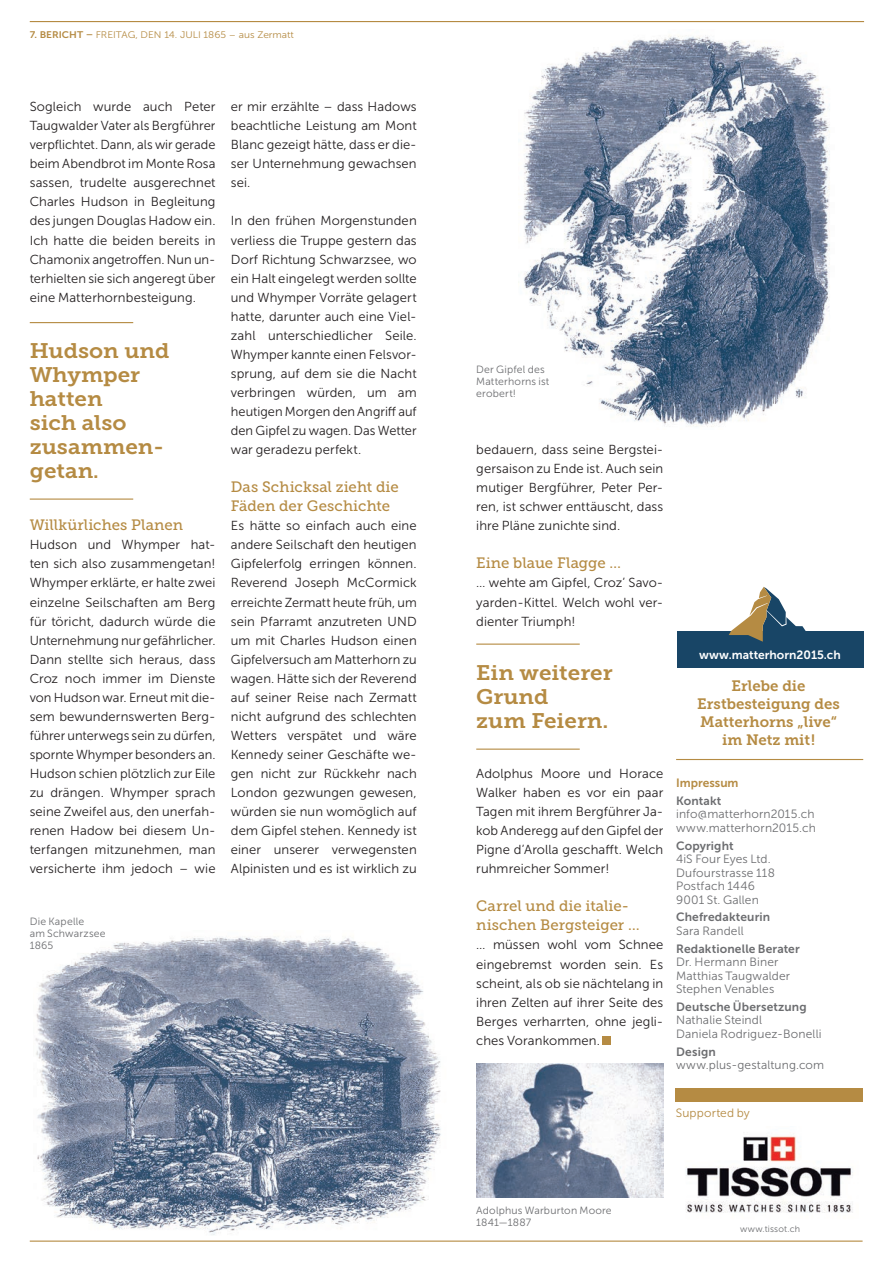
<style>
.page{position:relative;width:893px;height:1263px;background:#fff}
.page>*{position:absolute;margin:0;border:0;box-sizing:border-box;transform-origin:0 0}
.t1{font:21px/24px "Museo Slab 700";color:#b58b43;scale:1.07 1}
.t2{font:15px/19px "Museo Slab 500";color:#b58b43}
.t3{font:15px/18px "Museo Slab 700";color:#b58b43;text-align:center}
.t4{font:13.05px/19px "Museo Sans 300";letter-spacing:.01em;color:#231f20;text-align:justify}
.t5{font:12px/13.5px "Museo Sans 300";letter-spacing:.01em;color:#6c6d70}
.t6{font:12px "Museo Sans 700";letter-spacing:.01em;color:#6c6d70}
.t7{font:12px "Museo Sans 700";color:#fff}
.t8{font:12px "Museo Sans 300";letter-spacing:.015em;color:#b58b43}
.t9{font:12px "Museo Sans 700";color:#b58b43}
.t10{font:10.5px/12px "Museo Sans 300";letter-spacing:.02em;color:#6c6d70}
.t11{font:9.6px "Museo Sans 300";color:#b58b43;scale:1.07 1}
.t12{font:9.6px "Museo Sans 700";color:#b58b43;scale:1.07 1}
.t13{font:9px "Museo Sans 300";letter-spacing:.02em;color:#6c6d70}
.s1{font-family:"Museo Sans 300"}
</style>
<div class="page">
<hr style="left:30px;top:21px;width:834px;height:1px;background:#b58b43">
<hr style="left:676px;top:759px;width:187px;height:1px;background:#b58b43">
<hr style="left:30px;top:1240px;width:833px;height:2px;background:#b58b43">
<div style="left:676px;top:1088px;width:187px;height:14px;background:#b58b43"></div>
<div style="left:603px;top:1037px;width:8px;height:8px;background:#b58b43"></div>
<hr style="left:30px;top:322px;width:103px;height:1px;background:#b58b43">
<hr style="left:30px;top:498px;width:103px;height:2px;background:#b58b43">
<div style="left:677px;top:632px;width:186px;height:36px;background:#184566"></div>
<svg style="left:729px;top:587px;width:84px;height:55px"></svg>
<hr style="left:476px;top:643px;width:104px;height:2px;background:#b58b43">
<hr style="left:476px;top:748px;width:104px;height:2px;background:#b58b43">
<img style="left:686px;top:1135px;width:167px;height:78px">
<img style="left:35px;top:936px;width:406px;height:299px">
<img style="left:523px;top:35px;width:307px;height:392px">
<img style="left:476px;top:1064px;width:187px;height:133px">
<p class="t12" style="left:30px;top:29px;width:73px">7. Bericht – <span class="s1">Freitag</span></p>
<p class="t11" style="left:135px;top:29px;width:12px">, den</p>
<p class="t11" style="left:164px;top:29px;width:123px">14. Juli 1865 – aus Zermatt</p>
<p class="t4" style="left:30px;top:97px;width:187px">Sogleich wurde auch Peter Taugwalder Vater als Bergführer verpflichtet. Dann, als wir gerade beim Abendbrot im Monte Rosa sassen, trudelte ausgerechnet Charles Hudson in Begleitung des jungen Douglas Hadow ein.<br>Ich hatte die beiden bereits in Chamonix angetroffen. Nun un&shy;terhielten sie sich angeregt über eine Matterhornbesteigung.</p>
<h1 class="t1" style="left:30px;top:339px;width:132px">Hudson und<br>Whymper hatten<br>sich also zusammen&shy;getan.</h1>
<p class="t2" style="left:30px;top:516px;width:155px">Willkürliches Planen</p>
<p class="t4" style="left:30px;top:535px;width:187px">Hudson und Whymper hat&shy;ten sich also zusammengetan!<br>Whymper erklärte, er halte zwei einzelne Seilschaften am Berg für töricht, dadurch würde die U nternehmung nur gefährlicher.<br>Dann stellte sich heraus, dass Croz noch immer im Dienste von Hudson war. Erneut mit die&shy;sem bewundernswerten Berg&shy;führer unterwegs sein zu dürfen, spornte Whymper besonders an.<br>Hudson schien plötzlich zur Eile zu drängen. Whymper sprach seine Zweifel aus, den unerfah&shy;renen Hadow bei diesem U n&shy;terfangen mitzunehmen, man versicherte ihm jedoch – wie</p>
<p class="t4" style="left:231px;top:97px;width:187px">er mir erzählte – dass Hadows beachtliche Leistung am Mont Blanc gezeigt hätte, dass er die&shy;ser U nternehmung gewachsen sei.</p>
<p class="t4" style="left:231px;top:212px;width:187px">In den frühen Morgenstunden verliess die Truppe gestern das Dorf Richtung Schwarzsee, wo ein Halt eingelegt werden sollte und Whymper Vorräte gelagert hatte, darunter auch eine Viel&shy;zahl unterschiedlicher Seile.<br>Whymper kannte einen Felsvor&shy;sprung, auf dem sie die Nacht verbringen würden, um am heutigen Morgen den Angriff auf den Gipfel zu wagen. Das Wetter war geradezu perfekt.</p>
<p class="t2" style="left:231px;top:478px;width:169px">Das Schicksal zieht die<br>Fäden der Geschichte</p>
<p class="t4" style="left:231px;top:516px;width:187px">Es hätte so einfach auch eine andere Seilschaft den heutigen Gipfelerfolg erringen können.<br>Reverend Joseph McCormick erreichte Zermatt heute früh, um sein Pfarramt anzutreten U ND um mit Charles Hudson einen Gipfelversuch am Matterhorn zu wagen. Hätte sich der Reverend auf seiner Reise nach Zermatt nicht aufgrund des schlechten Wetters verspätet und wäre Kennedy seiner Geschäfte we&shy;gen nicht zur Rückkehr nach London gezwungen gewesen, würden sie nun womöglich auf dem Gipfel stehen. Kennedy ist einer unserer verwegensten Alpinisten und es ist wirklich zu</p>
<p class="t10" style="left:30px;top:916px;width:78px">Die Kapelle<br>am Schwarzsee<br>1865</p>
<p class="t10" style="left:476px;top:363px;width:75px">Der Gipfel des<br>Matterhorns ist erobert!</p>
<p class="t4" style="left:476px;top:440px;width:189px">bedauern, dass seine Bergstei&shy;gersaison zu Ende ist. Auch sein mutiger Bergführer, Peter Per&shy;ren, ist schwer enttäuscht, dass ihre Pläne zunichte sind.</p>
<p class="t2" style="left:476px;top:554px;width:146px">Eine blaue Flagge …</p>
<p class="t4" style="left:476px;top:573px;width:189px">… wehte am Gipfel, Croz’ Savo&shy;yarden-Kittel. Welch wohl ver&shy;dienter Triumph!</p>
<h1 class="t1" style="left:476px;top:660px;width:129px">Ein weiterer<br>Grund<br>zum Feiern.</h1>
<p class="t4" style="left:476px;top:764px;width:189px">Adolphus Moore und Horace Walker haben es vor ein paar Tagen mit ihrem Bergführer Ja&shy;kob Anderegg auf den Gipfel der Pigne d’Arolla geschafft. Welch ruhmreicher Sommer!</p>
<p class="t2" style="left:476px;top:897px;width:165px">Carrel und die italie&shy;nischen Bergsteiger …</p>
<p class="t4" style="left:476px;top:935px;width:189px">… müssen wohl vom Schnee eingebremst worden sein. Es scheint, als ob sie nächtelang in ihren Zelten auf ihrer Seite des Berges verharrten, ohne jegli&shy;ches Vorankommen.</p>
<p class="t7" style="left:699px;top:648px;width:143px">www.matterhorn2015.ch</p>
<p class="t3" style="left:697px;top:677px;width:144px">Erlebe die<br>Erstbesteigung des<br>Matterhorns „live“ im Netz mit!</p>
<p class="t9" style="left:676px;top:776px;width:64px">I mpressum</p>
<p class="t6" style="left:676px;top:794px;width:47px">Kontakt</p>
<p class="t5" style="left:676px;top:807px;width:141px">info@matterhorn2015.ch www.matterhorn2015.ch</p>
<p class="t6" style="left:676px;top:839px;width:59px">Copyright</p>
<p class="t5" style="left:676px;top:852px;width:100px">4iS Four Eyes Ltd.<br>Dufourstrasse 118<br>Postfach 1446<br>9001 St. Gallen</p>
<p class="t6" style="left:676px;top:910px;width:95px">Chefredakteurin</p>
<p class="t5" style="left:676px;top:924px;width:69px">Sara Randell</p>
<p class="t6" style="left:676px;top:942px;width:125px">Redaktionelle Berater</p>
<p class="t5" style="left:676px;top:955px;width:116px">Dr. Hermann Biner<br>Matthias Taugwalder<br>Stephen Venables</p>
<p class="t6" style="left:676px;top:1000px;width:132px">Deutsche Übersetzung</p>
<p class="t5" style="left:676px;top:1013px;width:147px">Nathalie Steindl<br>Daniela Rodriguez-Bonelli</p>
<p class="t6" style="left:676px;top:1045px;width:41px">Design</p>
<p class="t5" style="left:676px;top:1058px;width:150px">www.plus-gestaltung.com</p>
<p class="t8" style="left:676px;top:1106px;width:76px">Supported by</p>
<p class="t10" style="left:476px;top:1204px;width:137px">Adolphus Warburton Moore<br>1841—1887</p>
<p class="t13" style="left:740px;top:1224px;width:62px">www.tissot.ch</p>
</div>
